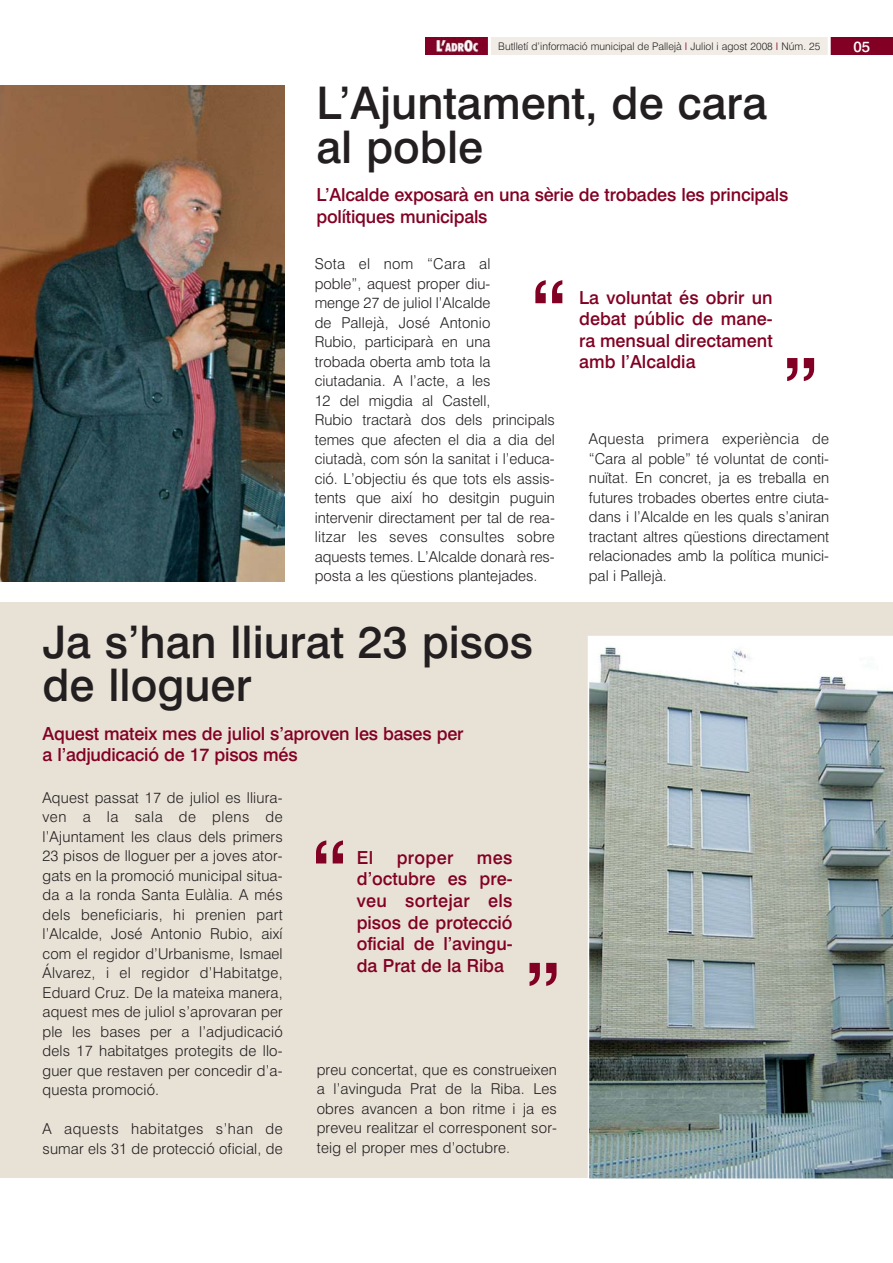
<style>
.page{position:relative;width:893px;height:1263px;background:#fff}
.page>*{position:absolute;margin:0;border:0;box-sizing:border-box;transform-origin:0 0}
.t1{font:500 90px "Swiss 721 BT";color:#820024}
.t2{font:500 45px/43.5px "Swiss 721 BT";color:#231f20}
.t3{font:500 18px/21.6px "Swiss 721 BT";letter-spacing:-.015em;color:#820024}
.t4{font:300 15px/19.5px "Swiss 721 BT";color:#231f20;text-align:justify}
.t5{font:500 15px "Swiss 721 BT";color:#fff}
.t6{font:300 10.5px "Swiss 721 BT";color:#231f20}
.s1{color:#820024}
</style>
<div class="page">
<div style="left:490px;top:38px;width:339px;height:17px;background:#f1ede6"></div>
<div style="left:829px;top:38px;width:64px;height:17px;background:#820024"></div>
<hr style="left:828px;top:36px;width:3px;height:25px;background:#fff">
<img style="left:425px;top:38px;width:63px;height:17px">
<hr style="left:488px;top:34px;width:3px;height:25px;background:#fff">
<img style="left:0;top:85px;width:285px;height:496px">
<div style="left:0;top:602px;width:893px;height:576px;background:#e7e1d6"></div>
<img style="left:588px;top:636px;width:305px;height:543px">
<p class="t6" style="left:498px;top:43px;width:324px">Butlletí d’informació municipal de Pallejà <span class="s1">I</span> Juliol i agost 2008 <span class="s1">I</span> Núm. 25</p>
<p class="t5" style="left:853px;top:41px;width:18px">05</p>
<h2 class="t2" style="left:316px;top:86px;width:452px">L’Ajuntament, de cara al poble</h2>
<p class="t3" style="left:316px;top:186px;width:473px">L’Alcalde exposarà en una sèrie de trobades les principals polítiques municipals</p>
<p class="t4" style="left:315px;top:255px;width:242px;text-align:left">Sota el nom “Cara al<br>poble”, aquest proper diu-<br>menge 27 de juliol l’Alcalde<br>de Pallejà, José Antonio<br>Rubio, participarà en una<br>trobada oberta amb tota la ciutadania. A l’acte, a les<br>12 del migdia al Castell,<br>Rubio tractarà dos dels principals temes que afecten el dia a dia del ciutadà, com són la sanitat i l’educa&shy;ció. L’objectiu és que tots els assis&shy;tents que així ho desitgin puguin intervenir directament per tal de rea&shy;litzar les seves consultes sobre aquests temes. L’Alcalde donarà res&shy;posta a les qüestions plantejades.</p>
<h1 class="t1" style="left:530px;top:282px;width:40px">“</h1>
<h2 class="t2" style="left:43px;top:625px;width:492px">Ja s’han lliurat 23 pisos de lloguer</h2>
<p class="t3" style="left:43px;top:724px;width:422px">Aquest mateix mes de juliol s’aproven les bases per a l’adjudicació de 17 pisos més</p>
<p class="t4" style="left:43px;top:789px;width:242px">Aquest passat 17 de juliol es lliura&shy;ven a la sala de plens de l’Ajuntament les claus dels primers 23 pisos de lloguer per a joves ator&shy;gats en la promoció municipal situa&shy;da a la ronda Santa Eulàlia. A més dels beneficiaris, hi prenien part l’Alcalde, José Antonio Rubio, així com el regidor d’Urbanisme, Ismael Álvarez, i el regidor d’Habitatge, Eduard Cruz. De la mateixa manera, aquest mes de juliol s’aprovaran per ple les bases per a l’adjudicació dels 17 habitatges protegits de llo&shy;guer que restaven per concedir d’a&shy;questa promoció.</p>
<p class="t4" style="left:43px;top:1121px;width:242px">A aquests habitatges s’han de sumar els 31 de protecció oficial, de</p>
<h1 class="t1" style="left:310px;top:842px;width:40px">“</h1>
<p class="t3" style="left:357px;top:848px;width:18px">El</p>
<p class="t3" style="left:397px;top:848px;width:58px">proper</p>
<p class="t3" style="left:357px;top:848px;width:157px;text-align:justify;text-indent:120px">mes d’octubre es pre&shy;veu sortejar els pisos de protecció oficial de l’avingu&shy;da Prat de la Riba</p>
<h1 class="t1" style="left:562px;top:984px;width:40px;rotate:-180deg">“</h1>
<p class="t4" style="left:317px;top:1061px;width:242px">preu concertat, que es construeixen a l’avinguda Prat de la Riba. Les obres avancen a bon ritme i ja es preveu realitzar el corresponent sor&shy;teig el proper mes d’octubre.</p>
<p class="t3" style="left:579px;top:288px;width:195px;text-align:justify">La voluntat és obrir un debat públic de mane&shy;ra mensual directament amb l’Alcaldia</p>
<h1 class="t1" style="left:820px;top:379px;width:40px;rotate:-180deg">“</h1>
<p class="t4" style="left:589px;top:431px;width:242px">Aquesta primera experiència de “Cara al poble” té voluntat de conti&shy;nuïtat. En concret, ja es treballa en futures trobades obertes entre ciuta&shy;dans i l’Alcalde en les quals s’aniran tractant altres qüestions directament relacionades amb la política munici&shy;pal i Pallejà.</p>
</div>
